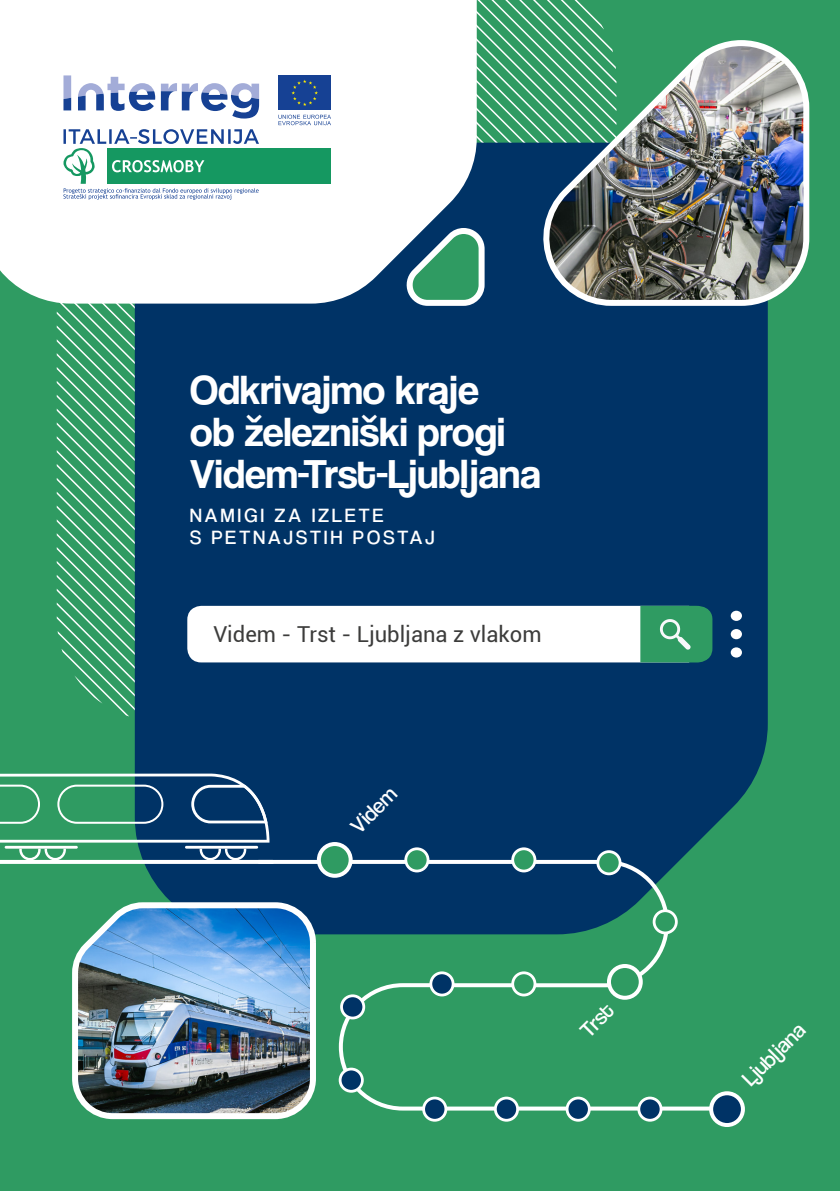
<style>
.page{position:relative;width:840px;height:1191px;background:#fff}
.page>*{position:absolute;margin:0;border:0;box-sizing:border-box;transform-origin:0 0}
.t1{font:42px/42px "Coolvetica Rg";color:#fff}
.t2{font:22px "Roboto";color:#3c3c3b}
.t3{font:22px "Coolvetica Bk";color:#fff}
.t4{font:20px/22px "Coolvetica Bk";letter-spacing:.16em;color:#fff}
</style>
<div class="page">
<div style="left:0;top:0;width:839px;height:1191px;background:#2f9b62"></div>
<svg style="left:476px;top:0;width:128px;height:143px"></svg>
<div style="left:135px;top:143px;width:632px;height:756px;background:#036"></div>
<div style="left:730px;top:647px;width:11px;height:10px;background:#fff;border-radius:50%"></div>
<div style="left:730px;top:629px;width:11px;height:10px;background:#fff;border-radius:50%"></div>
<div style="left:730px;top:611px;width:11px;height:10px;background:#fff;border-radius:50%"></div>
<svg style="left:57px;top:533px;width:656px;height:188px;background:#3f6e87"></svg>
<div style="left:0;top:0;width:476px;height:303px;background:#fff"></div>
<svg style="left:401px;top:224px;width:86px;height:85px"></svg>
<div style="left:36px;top:49px;width:324px;height:176px;background:#fff"></div>
<div style="left:107px;top:148px;width:224px;height:36px;background:#159861"></div>
<svg style="left:278px;top:115px;width:53px;height:10px"></svg>
<div style="left:278px;top:75px;width:53px;height:35px;background:#164194"></div>
<svg style="left:291px;top:80px;width:27px;height:26px"></svg>
<svg style="left:63px;top:75px;width:196px;height:125px"></svg>
<svg style="left:254px;top:858px;width:488px;height:254px"></svg>
<div style="left:319px;top:844px;width:31px;height:31px;background:#2f9b62;border-radius:50%"></div>
<div style="left:317px;top:842px;width:35px;height:35px;border:4px solid #fff;border-radius:50%"></div>
<svg style="left:710px;top:1093px;width:32px;height:32px"></svg>
<div style="left:708px;top:1091px;width:36px;height:36px;border:4px solid #fff;border-radius:50%"></div>
<div style="left:608px;top:966px;width:32px;height:31px;background:#2f9b62;border-radius:50%"></div>
<div style="left:606px;top:964px;width:36px;height:35px;border:4px solid #fff;border-radius:50%"></div>
<div style="left:638px;top:1098px;width:22px;height:22px;background:#036;border-radius:50%"></div>
<div style="left:637px;top:1096px;width:25px;height:25px;border:3px solid #fff;border-radius:50%"></div>
<div style="left:495px;top:1098px;width:22px;height:22px;background:#036;border-radius:50%"></div>
<div style="left:493px;top:1096px;width:25px;height:25px;border:3px solid #fff;border-radius:50%"></div>
<div style="left:423px;top:1098px;width:22px;height:22px;background:#036;border-radius:50%"></div>
<div style="left:422px;top:1096px;width:25px;height:25px;border:3px solid #fff;border-radius:50%"></div>
<div style="left:340px;top:1069px;width:22px;height:22px;background:#036;border-radius:50%"></div>
<div style="left:338px;top:1067px;width:25px;height:25px;border:3px solid #fff;border-radius:50%"></div>
<div style="left:341px;top:995px;width:22px;height:23px;background:#036;border-radius:50%"></div>
<div style="left:340px;top:994px;width:25px;height:25px;border:3px solid #fff;border-radius:50%"></div>
<hr style="left:185px;top:846px;width:73px;height:2px;background:#fff">
<hr style="left:5px;top:846px;width:73px;height:2px;background:#fff">
<svg style="left:0;top:848px;width:274px;height:16px"></svg>
<svg style="left:0;top:773px;width:269px;height:69px"></svg>
<div style="left:57px;top:784px;width:106px;height:39px;border:2px solid #fff;border-radius:19px"></div>
<div style="left:653px;top:910px;width:23px;height:23px;background:#2f9b62;border-radius:50%"></div>
<div style="left:652px;top:909px;width:25px;height:25px;border:3px solid #fff;border-radius:50%"></div>
<div style="left:430px;top:972px;width:23px;height:23px;background:#036;border-radius:50%"></div>
<div style="left:429px;top:971px;width:25px;height:25px;border:3px solid #fff;border-radius:50%"></div>
<div style="left:405px;top:848px;width:23px;height:23px;background:#2f9b62;border-radius:50%"></div>
<div style="left:404px;top:847px;width:25px;height:25px;border:3px solid #fff;border-radius:50%"></div>
<div style="left:512px;top:972px;width:22px;height:23px;background:#2f9b62;border-radius:50%"></div>
<div style="left:511px;top:971px;width:25px;height:25px;border:3px solid #fff;border-radius:50%"></div>
<div style="left:566px;top:1098px;width:23px;height:22px;background:#036;border-radius:50%"></div>
<div style="left:565px;top:1096px;width:25px;height:25px;border:3px solid #fff;border-radius:50%"></div>
<img style="left:72px;top:899px;width:247px;height:221px">
<img style="left:538px;top:37px;width:272px;height:272px">
<div style="left:512px;top:848px;width:22px;height:23px;background:#2f9b62;border-radius:50%"></div>
<div style="left:511px;top:847px;width:25px;height:25px;border:3px solid #fff;border-radius:50%"></div>
<div style="left:597px;top:851px;width:22px;height:23px;background:#2f9b62;border-radius:50%"></div>
<div style="left:596px;top:850px;width:25px;height:25px;border:3px solid #fff;border-radius:50%"></div>
<p class="t1" style="left:190px;top:368px;width:352px">Odkrivajmo kraje<br>ob železniški progi<br>Videm-Trst-Ljubljana</p>
<p class="t4" style="left:190px;top:504px;width:246px">NAMIGI ZA IZLETE<br>S PETNAJSTIH POSTAJ</p>
<p class="t2" style="left:213px;top:619px;width:329px">Videm - Trst - Ljubljana z vlakom</p>
<p class="t3" style="left:345px;top:820px;width:57px;rotate:-45deg">Videm</p>
<p class="t3" style="left:574px;top:1024px;width:39px;rotate:-45deg">Trst</p>
<p class="t3" style="left:736px;top:1072px;width:80px;rotate:-45deg">Ljubljana</p>
</div>
